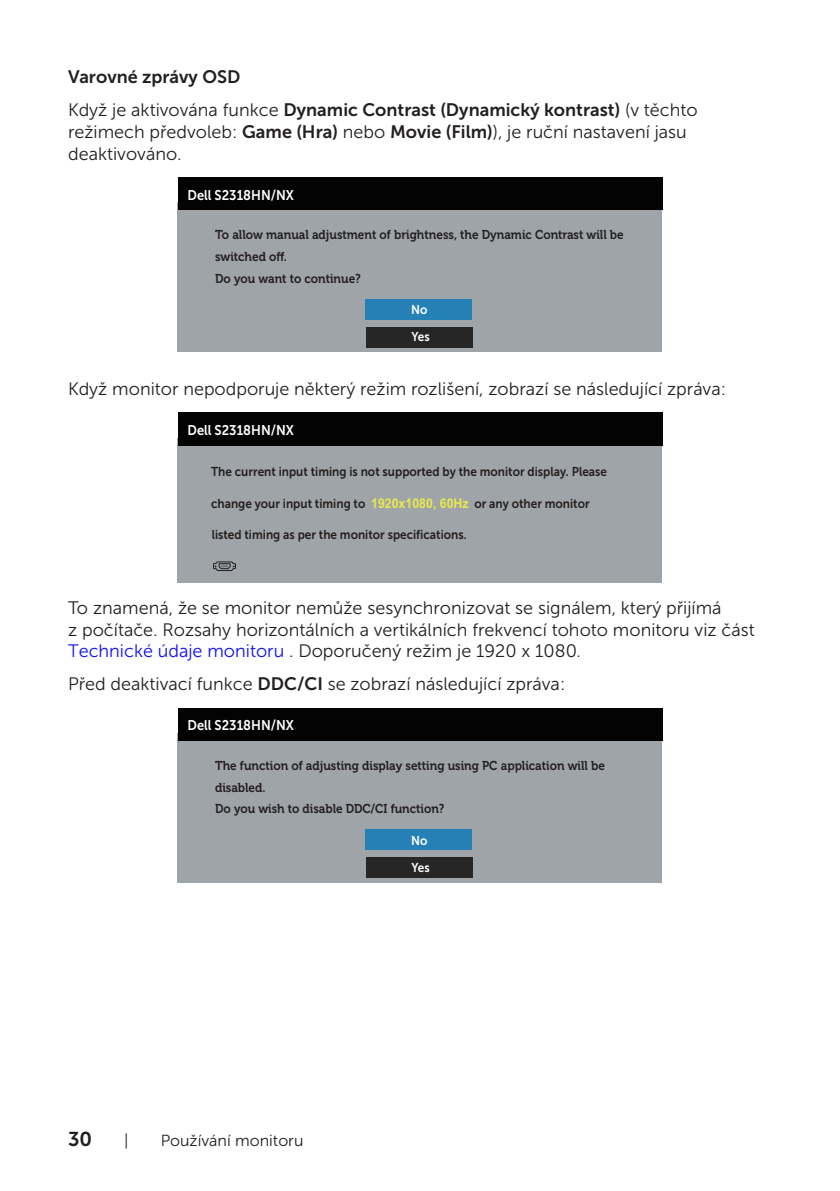
<style>
.page{position:relative;width:840px;height:1191px;background:#fff}
.page>*{position:absolute;margin:0;border:0;box-sizing:border-box;transform-origin:0 0}
.t1{font:20px "Museo Sans For Dell 700";color:#231f20}
.text{font:18px/21.6px "Museo Sans For Dell 300";color:#231f20}
.text-2{font:18px "Museo Sans For Dell 700";color:#231f20}
.t2{font:16px "Museo Sans For Dell 300";color:#231f20}
.t3{font:14px "Museo Sans For Dell 700";color:#fff;scale:.92 1}
.t4{font:700 12.8px/21.6px "Museo For Dell";color:#231f20;scale:.92 1}
.t5{font:12.8px "Museo Sans For Dell 700";color:#231f20;scale:.92 1}
.t6{font:12.8px/27.2px "Museo Sans For Dell 700";color:#fff;scale:.92 1}
.s1{font-family:"Museo Sans For Dell 700"}
.s2{font-family:"Arial";font-weight:700;font-size:13.4px;color:#eae84d}
.s3{color:#1111f6}
</style>
<div class="page">
<div style="left:177px;top:203px;width:485px;height:149px;background:#9fa4a8"></div>
<div style="left:178px;top:177px;width:484px;height:33px;background:#030303"></div>
<div style="left:365px;top:299px;width:107px;height:20px;background:#2581b5"></div>
<div style="left:365px;top:327px;width:107px;height:20px;background:#262626"></div>
<div style="left:177px;top:438px;width:485px;height:144px;background:#9ea4a7"></div>
<div style="left:178px;top:412px;width:484px;height:33px;background:#030303"></div>
<svg style="left:213px;top:561px;width:23px;height:10px"></svg>
<div style="left:177px;top:733px;width:485px;height:149px;background:#9fa4a8"></div>
<div style="left:178px;top:708px;width:484px;height:33px;background:#030303"></div>
<div style="left:365px;top:829px;width:107px;height:21px;background:#2581b5"></div>
<div style="left:365px;top:857px;width:107px;height:21px;background:#262626"></div>
<p class="text-2" style="left:68px;top:67px;width:174px">Varovné zprávy OSD</p>
<p class="text" style="left:68px;top:99px;width:630px">Když je aktivována funkce <span class="s1">Dynamic Contrast (Dynamický kontrast)</span> (v těchto režimech předvoleb: <span class="s1">Game (Hra)</span> nebo <span class="s1">Movie (Film)</span>), je ruční nastavení jasu deaktivováno.</p>
<p class="t3" style="left:187px;top:187px;width:117px">Dell S2318HN/NX</p>
<p class="t4" style="left:215px;top:224px;width:445px">To allow manual adjustment of brightness, the Dynamic Contrast will be</p>
<p class="t4" style="left:215px;top:246px;width:160px">switched off.<br>Do you want to continue?</p>
<p class="t6" style="left:411px;top:296px;width:22px">No<br>Yes</p>
<p class="text" style="left:68px;top:378px;width:659px">Když monitor nepodporuje některý režim rozlišení, zobrazí se následující zpráva:</p>
<p class="t3" style="left:187px;top:422px;width:117px">Dell S2318HN/NX</p>
<p class="t5" style="left:211px;top:464px;width:431px">The current input timing is not supported by the monitor display. Please</p>
<p class="t5" style="left:211px;top:496px;width:413px">change your input timing to <span class="s2">1920x1080, 60Hz</span> or any other monitor</p>
<p class="t5" style="left:211px;top:527px;width:278px">listed timing as per the monitor specifications.</p>
<p class="text" style="left:68px;top:597px;width:688px">To znamená, že se monitor nemůže sesynchronizovat se signálem, který přijímá<br>z počítače. Rozsahy horizontálních a vertikálních frekvencí tohoto monitoru viz část<br><span class="s3">Technické údaje monitoru</span> . Doporučený režim je 1920 x 1080.</p>
<p class="text" style="left:68px;top:673px;width:498px">Před deaktivací funkce <span class="s1">DDC/CI</span> se zobrazí následující zpráva:</p>
<p class="t3" style="left:187px;top:717px;width:117px">Dell S2318HN/NX</p>
<p class="t4" style="left:215px;top:754px;width:425px">The function of adjusting display setting using PC application will be</p>
<p class="t4" style="left:215px;top:776px;width:251px">disabled.<br>Do you wish to disable DDC/CI function?</p>
<p class="t1" style="left:68px;top:1127px;width:26px">30</p>
<p class="t2" style="left:124px;top:1131px;width:6px">|</p>
<p class="t2" style="left:160px;top:1131px;width:144px">Používání monitoru</p>
<p class="t6" style="left:411px;top:826px;width:22px">No<br>Yes</p>
</div>
